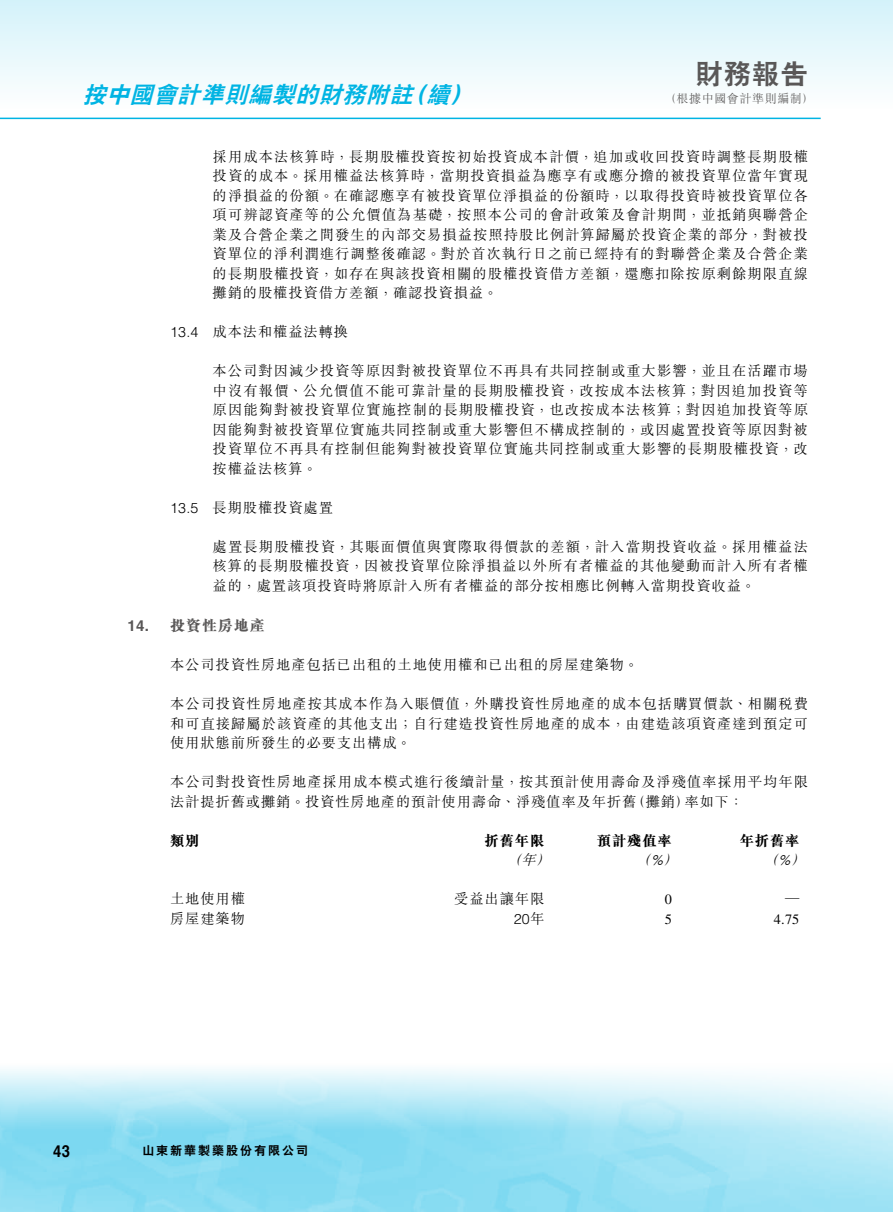
<style>
.page{position:relative;width:893px;height:1212px;background:#fff}
.page>*{position:absolute;margin:0;border:0;box-sizing:border-box;transform-origin:0 0}
.t1{font:800 27px "C Hei 2 HK";color:#595757}
.t2{font:italic 800 22.5px "C Hei 2 HK";color:#00b4e3}
.t3{font:700 16.5px "Helvetica";color:#000;scale:.9 1}
._04_Subhead_2{font:800 15px "M Sung HK";letter-spacing:.065em;color:#595757}
._04_Subhead_2-2{font:700 15px "Helvetica LT Std";color:#595757}
._01_Body_Text{font:300 14.25px/19.5px "M Sung HK";letter-spacing:.065em;color:#000;text-align:justify}
._05_Subhead_3{font:300 14.25px "M Sung HK";letter-spacing:.065em;color:#000}
._01_Body_Text-2{font:800 14.25px "M Sung HK";letter-spacing:.065em;color:#000}
._05_Subhead_3-2{font:300 14.25px "Helvetica LT Std";color:#000}
._01_Body_Text-3{font:italic 300 14.25px "M Sung HK";color:#000}
._01_Body_Text-4{font:14.25px "Times LT Std";color:#000}
._01_Body_Text-5{font:300 14.25px "Helvetica LT Std";color:#000}
._01_Body_Text-6{font:italic 300 14.25px "Helvetica LT Std";color:#000}
.t4{font:800 12px "C Hei 2 HK";letter-spacing:.165em;color:#000}
.t5{font:300 12px "M Sung HK";letter-spacing:.05em;color:#595757}
.s1{font-family:"M Sung HK"}
</style>
<div class="page">
<div style="left:0;top:0;width:893px;height:109px;background:linear-gradient(to bottom,#d3f2fa,#fefefe)"></div>
<hr style="left:0;top:118px;width:821px;height:1px;background:#00b4e3">
<h2 class="t2" style="left:83px;top:83px;width:374px">按中國會計準則編製的財務附註續</h2>
<h2 class="t2" style="left:404px;top:83px;width:30px">（</h2>
<h2 class="t2" style="left:449px;top:83px;width:30px">）</h2>
<h1 class="t1" style="left:696px;top:60px;width:114px">財務報告</h1>
<p class="t5" style="left:664px;top:90px;width:151px">（根據中國會計準則編制(</p>
<p class="_04_Subhead_2-2" style="left:128px;top:617px;width:23px">14.</p>
<p class="_05_Subhead_3-2" style="left:170px;top:323px;width:30px">13.4</p>
<p class="_05_Subhead_3-2" style="left:170px;top:499px;width:30px">13.5</p>
<p class="_01_Body_Text" style="left:213px;top:146px;width:597px">採用成本法核算時，長期股權投資按初始投資成本計價，追加或收回投資時調整長期股權投資的成本。採用權益法核算時，當期投資損益為應享有或應分擔的被投資單位當年實現的淨損益的份額。在確認應享有被投資單位淨損益的份額時，以取得投資時被投資單位各項可辨認資產等的公允價值為基礎，按照本公司的會計政策及會計期間，並抵銷與聯營企業及合營企業之間發生的內部交易損益按照持股比例計算歸屬於投資企業的部分，對被投資單位的淨利潤進行調整後確認。對於首次執行日之前已經持有的對聯營企業及合營企業的長期股權投資，如存在與該投資相關的股權投資借方差額，還應扣除按原剩餘期限直線攤銷的股權投資借方差額，確認投資損益。</p>
<p class="_05_Subhead_3" style="left:213px;top:322px;width:137px">成本法和權益法轉換</p>
<p class="_01_Body_Text" style="left:213px;top:360px;width:597px">本公司對因減少投資等原因對被投資單位不再具有共同控制或重大影響，並且在活躍市場中沒有報價、公允價值不能可靠計量的長期股權投資，改按成本法核算；對因追加投資等原因能夠對被投資單位實施控制的長期股權投資，也改按成本法核算；對因追加投資等原因能夠對被投資單位實施共同控制或重大影響但不構成控制的，或因處置投資等原因對被投資單位不再具有控制但能夠對被投資單位實施共同控制或重大影響的長期股權投資，改按權益法核算。</p>
<p class="_05_Subhead_3" style="left:213px;top:497px;width:122px">長期股權投資處置</p>
<p class="_01_Body_Text" style="left:213px;top:536px;width:597px">處置長期股權投資，其賬面價值與實際取得價款的差額，計入當期投資收益。採用權益法核算的長期股權投資，因被投資單位除淨損益以外所有者權益的其他變動而計入所有者權益的，處置該項投資時將原計入所有者權益的部分按相應比例轉入當期投資收益。</p>
<p class="_04_Subhead_2" style="left:170px;top:618px;width:96px">投資性房地產</p>
<p class="_01_Body_Text" style="left:170px;top:654px;width:470px">本公司投資性房地產包括已出租的土地使用權和已出租的房屋建築物。</p>
<p class="_01_Body_Text" style="left:170px;top:693px;width:639px">本公司投資性房地產按其成本作為入賬價值，外購投資性房地產的成本包括購買價款、相關稅費和可直接歸屬於該資產的其他支出；自行建造投資性房地產的成本，由建造該項資產達到預定可使用狀態前所發生的必要支出構成。</p>
<p class="_01_Body_Text" style="left:684px;top:771px;width:125px;text-indent:-514px">本公司對投資性房地產採用成本模式進行後續計量，按其預計使用壽命及淨殘值率採用平均年限率如下：</p>
<p class="_01_Body_Text" style="left:170px;top:791px;width:468px">法計提折舊或攤銷。投資性房地產的預計使用壽命、淨殘值率及年折舊</p>
<p class="_01_Body_Text" style="left:631px;top:791px;width:60px">（攤銷）</p>
<p class="_01_Body_Text-2" style="left:170px;top:833px;width:31px">類別</p>
<p class="_01_Body_Text-2" style="left:485px;top:833px;width:61px">折舊年限</p>
<p class="_01_Body_Text-2" style="left:597px;top:833px;width:76px">預計殘值率</p>
<p class="_01_Body_Text-2" style="left:740px;top:833px;width:61px">年折舊率</p>
<p class="_01_Body_Text-3" style="left:521px;top:850px;width:21px">年</p>
<p class="_01_Body_Text-3" style="left:507px;top:850px;width:21px">（</p>
<p class="_01_Body_Text-3" style="left:536px;top:850px;width:21px">(</p>
<p class="_01_Body_Text-3" style="left:636px;top:850px;width:21px">)</p>
<p class="_01_Body_Text-3" style="left:663px;top:850px;width:21px">(</p>
<p class="_01_Body_Text-6" style="left:650px;top:851px;width:19px">%</p>
<p class="_01_Body_Text-3" style="left:763px;top:850px;width:21px">)</p>
<p class="_01_Body_Text-3" style="left:791px;top:850px;width:21px">(</p>
<p class="_01_Body_Text-6" style="left:778px;top:851px;width:19px">%</p>
<p class="_01_Body_Text" style="left:170px;top:888px;width:76px">土地使用權</p>
<p class="_01_Body_Text" style="left:454px;top:888px;width:92px">受益出讓年限</p>
<p class="_01_Body_Text-4" style="left:665px;top:891px;width:9px">0</p>
<p class="_01_Body_Text" style="left:785px;top:888px;width:16px">—</p>
<p class="_01_Body_Text" style="left:170px;top:908px;width:76px">房屋建築物</p>
<p class="_01_Body_Text-5" style="left:514px;top:910px;width:32px">20<span class="s1">年</span></p>
<p class="_01_Body_Text-4" style="left:665px;top:911px;width:9px">5</p>
<p class="_01_Body_Text-4" style="left:774px;top:911px;width:27px">4.75</p>
<p class="t3" style="left:53px;top:1138px;width:20px">43</p>
<p class="t4" style="left:142px;top:1144px;width:167px">山東新華製藥股份有限公司</p>
</div>
